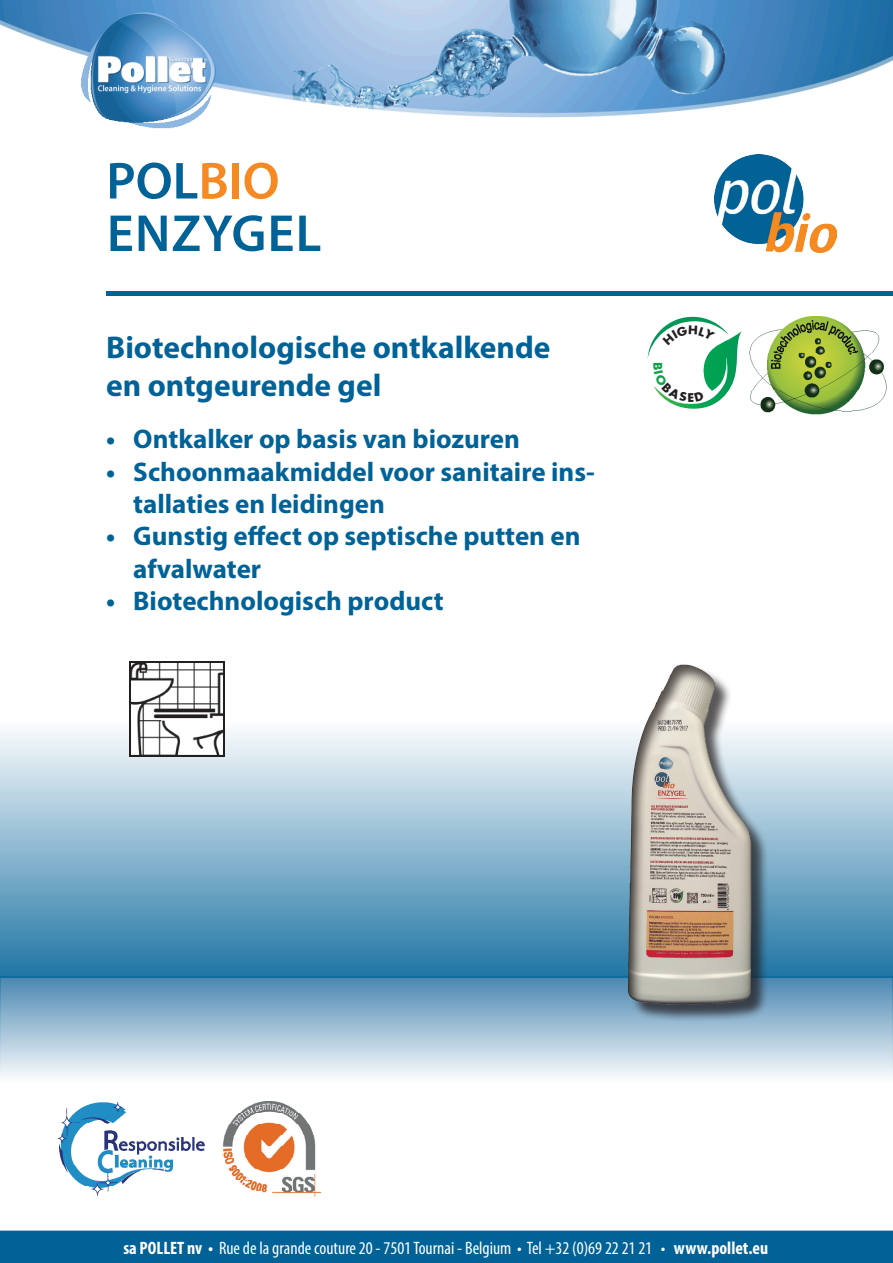
<style>
.page{position:relative;width:893px;height:1263px;background:#fff}
.page>*{position:absolute;margin:0;border:0;box-sizing:border-box;transform-origin:0 0}
.t1{font:600 52.5px/52.5px "Myriad Pro";color:#016298}
.t2{font:700 31.5px/37.8px "Myriad Pro";color:#016298}
.t3{font:700 27px/32.4px "Myriad Pro";color:#016298}
.t4{font:condensed 18px "Myriad Pro";color:#fff}
.t5{font:700 13.05px "Futura";color:#0fa14a;scale:1.05 1}
.s1{color:#f68922}
.s2{font-weight:700}
</style>
<div class="page">
<img style="left:0;top:0;width:893px;height:129px">
<hr style="left:106px;top:291px;width:787px;height:4px;background:#016298">
<div style="left:0;top:976px;width:893px;height:106px;background:linear-gradient(to bottom,#4985b1,#fbfcfd)"></div>
<div style="left:0;top:719px;width:893px;height:259px;background:linear-gradient(to bottom,#fffefe,#1f75a4);border:2px solid #016298"></div>
<div style="left:0;top:1230px;width:893px;height:33px;background:#016298"></div>
<img style="left:58px;top:1102px;width:147px;height:94px">
<img style="left:223px;top:1102px;width:97px;height:94px">
<img style="left:130px;top:661px;width:95px;height:95px">
<img style="left:714px;top:154px;width:122px;height:98px">
<img style="left:749px;top:316px;width:138px;height:99px">
<div style="left:631px;top:667px;width:139px;height:355px;background:#231f20;opacity:.75"></div>
<div style="left:578px;top:663px;width:222px;height:342px;background:#231f20;opacity:.75"></div>
<svg style="left:648px;top:317px;width:94px;height:92px"></svg>
<h1 class="t1" style="left:106px;top:153px;width:217px">POL<span class="s1">BIO<br></span>ENZYGEL</h1>
<p class="t2" style="left:106px;top:328px;width:446px">Biotechnologische ontkalkende en ontgeurende gel</p>
<p class="t3" style="left:106px;top:422px;width:415px">• Ontkalker op basis van biozuren</p>
<p class="t3" style="left:133px;top:454px;width:463px;text-indent:-27px">• Schoonmaakmiddel voor sanitaire ins&shy;tallaties en leidingen</p>
<p class="t3" style="left:133px;top:519px;width:449px;text-indent:-27px">• Gunstig effect op septische putten en afvalwater</p>
<p class="t3" style="left:106px;top:584px;width:339px">• Biotechnologisch product</p>
<p class="t5" style="left:663px;top:362px;width:10px;rotate:90deg">B</p>
<p class="t4" style="left:123px;top:1237px;width:646px"><span class="s2">sa POLLET nv •</span> Rue de la grande couture 20 - 7501 Tournai - Belgium • Tel +32 (0)69 22 21 21 • <span class="s2">www.pollet.eu</span></p>
</div>
